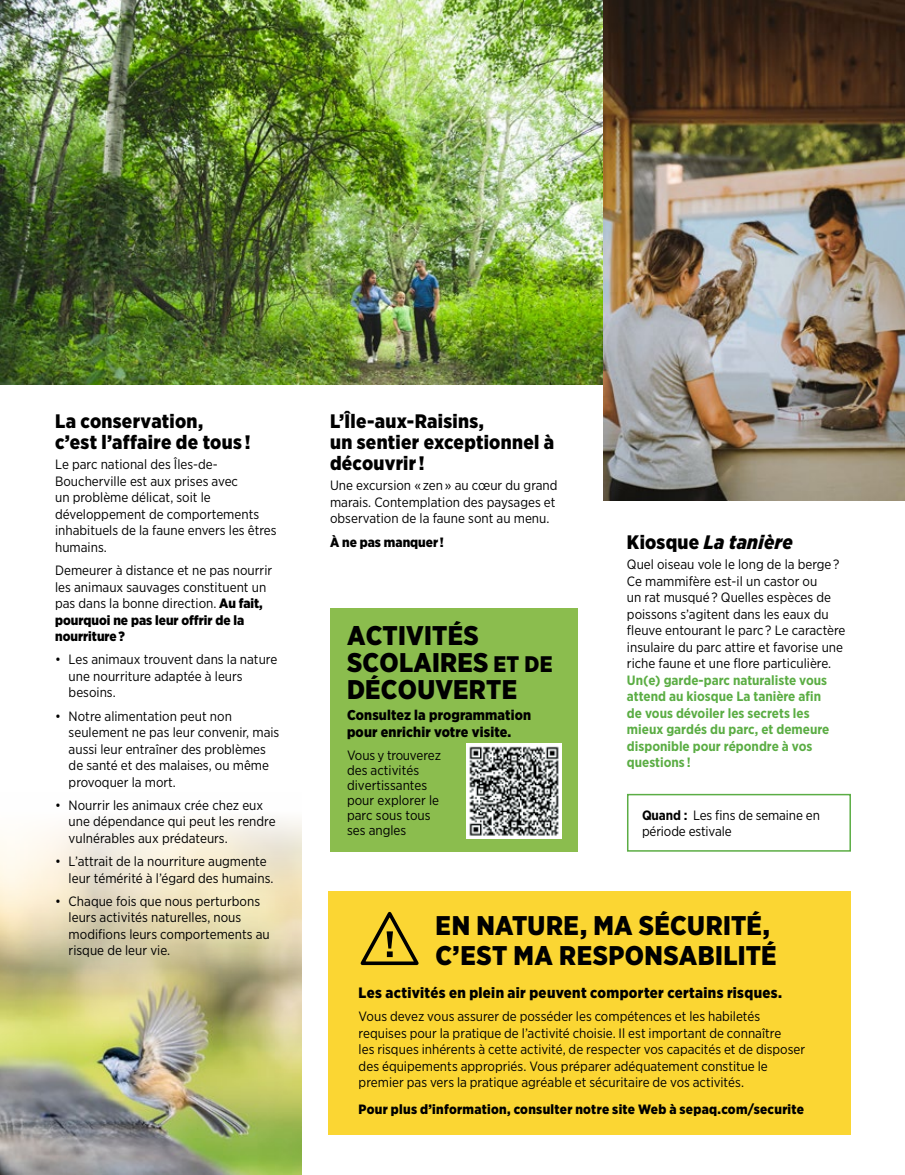
<style>
.page{position:relative;width:905px;height:1175px;background:#fff}
.page>*{position:absolute;margin:0;border:0;box-sizing:border-box;transform-origin:0 0}
.t1{font:900 27px/27px "Gotham Narrow";letter-spacing:.01em;color:#000}
.t2{font:900 19.5px/21px "Gotham Narrow";letter-spacing:.015em;color:#000}
.t3{font:italic 900 19.5px "Gotham Narrow";letter-spacing:.015em;color:#000}
.t4{font:900 15px "Gotham Narrow";letter-spacing:.02em;color:#000}
.t5{font:900 14.25px/17.1px "Gotham Narrow";letter-spacing:.01em;color:#000}
.t6{font:13.5px/16.5px "Gotham Narrow";color:#000}
.t7{font:700 13.5px/16.5px "Gotham Narrow";color:#5bad44}
.t8{font:900 13.5px "Gotham Narrow";letter-spacing:.02em;color:#000}
.t9{font:900 13.5px "Gotham Narrow";color:#000}
.s1{font-weight:900}
.s2{font-style:normal}
.s3{font-size:22.5px}
.s4{font-weight:700}
</style>
<div class="page">
<img style="left:0;top:819px;width:302px;height:355px">
<img style="left:0;top:0;width:603px;height:385px">
<img style="left:603px;top:0;width:301px;height:500px">
<div style="left:329px;top:891px;width:521px;height:243px;background:#fbd633"></div>
<svg style="left:360px;top:911px;width:59px;height:55px"></svg>
<div style="left:330px;top:608px;width:247px;height:243px;background:#8bbd4e"></div>
<img style="left:467px;top:744px;width:94px;height:94px">
<div style="left:627px;top:794px;width:223px;height:57px;border:2px solid #5bad44"></div>
<h2 class="t2" style="left:55px;top:411px;width:197px">La conservation,<br>c’est l’affaire de tous !</h2>
<p class="t6" style="left:55px;top:456px;width:223px">Le parc national des Îles-de-<br>Boucherville est aux prises avec<br>un problème délicat, soit le développement de comportements inhabituels de la faune envers les êtres humains.</p>
<p class="t6" style="left:55px;top:562px;width:218px">Demeurer à distance et ne pas nourrir les animaux sauvages constituent un pas dans la bonne direction. <span class="s1">Au fait, pourquoi ne pas leur offrir de la nourriture ?</span></p>
<p class="t6" style="left:69px;top:651px;width:210px;text-indent:-14px">• Les animaux trouvent dans la nature une nourriture adaptée à leurs besoins.</p>
<p class="t6" style="left:69px;top:707px;width:212px;text-indent:-14px">• Notre alimentation peut non seulement ne pas leur convenir, mais aussi leur entraîner des problèmes de santé et des malaises, ou même provoquer la mort.</p>
<p class="t6" style="left:69px;top:796px;width:208px;text-indent:-14px">• Nourrir les animaux crée chez eux une dépendance qui peut les rendre vulnérables aux prédateurs.</p>
<p class="t6" style="left:69px;top:853px;width:206px;text-indent:-14px">• L’attrait de la nourriture augmente leur témérité à l’égard des humains.</p>
<p class="t6" style="left:69px;top:892px;width:202px;text-indent:-14px">• Chaque fois que nous perturbons leurs activités naturelles, nous modifions leurs comportements au risque de leur vie.</p>
<h2 class="t2" style="left:330px;top:411px;width:225px">L’Île-aux-Raisins,<br>un sentier exceptionnel à découvrir !</h2>
<p class="t6" style="left:330px;top:477px;width:229px">Une excursion « zen » au cœur du grand marais. Contemplation des paysages et observation de la faune sont au menu.</p>
<p class="t9" style="left:330px;top:533px;width:115px">À ne pas manquer !</p>
<h2 class="t3" style="left:627px;top:529px;width:167px"><span class="s2">Kiosque</span> La tanière</h2>
<p class="t6" style="left:627px;top:556px;width:220px">Quel oiseau vole le long de la berge ?<br>Ce mammifère est-il un castor ou<br>un rat musqué ? Quelles espèces de poissons s’agitent dans les eaux du fleuve entourant le parc ? Le caractère insulaire du parc attire et favorise une riche faune et une flore particulière.</p>
<p class="t7" style="left:627px;top:671px;width:204px">Un(e) garde-parc naturaliste vous attend au kiosque La tanière afin de vous dévoiler les secrets les mieux gardés du parc, et demeure disponible pour répondre à vos questions !</p>
<h1 class="t1" style="left:347px;top:621px;width:207px">ACTIVITÉS<br>SCOLAIRES <span class="s3">ET DE<br></span>DÉCOUVERTE</h1>
<p class="t5" style="left:347px;top:706px;width:185px">Consultez la programmation pour enrichir votre visite.</p>
<p class="t6" style="left:347px;top:747px;width:95px;line-height:15px">Vous y trouverez des activités divertissantes pour explorer le parc sous tous ses angles</p>
<p class="t6" style="left:642px;top:806px;width:179px"><span class="s4">Quand :</span> Les fins de semaine en période estivale</p>
<h1 class="t1" style="left:435px;top:910px;width:342px;line-height:30px">EN NATURE, MA SÉCURITÉ,<br>C’EST MA RESPONSABILITÉ</h1>
<p class="t4" style="left:358px;top:983px;width:425px">Les activités en plein air peuvent comporter certains risques.</p>
<p class="t6" style="left:358px;top:1008px;width:448px">Vous devez vous assurer de posséder les compétences et les habiletés requises pour la pratique de l’activité choisie. Il est important de connaître<br>les risques inhérents à cette activité, de respecter vos capacités et de disposer des équipements appropriés. Vous préparer adéquatement constitue le premier pas vers la pratique agréable et sécuritaire de vos activités.</p>
<p class="t8" style="left:358px;top:1100px;width:447px">Pour plus d’information, consulter notre site Web à sepaq.com/securite</p>
</div>
